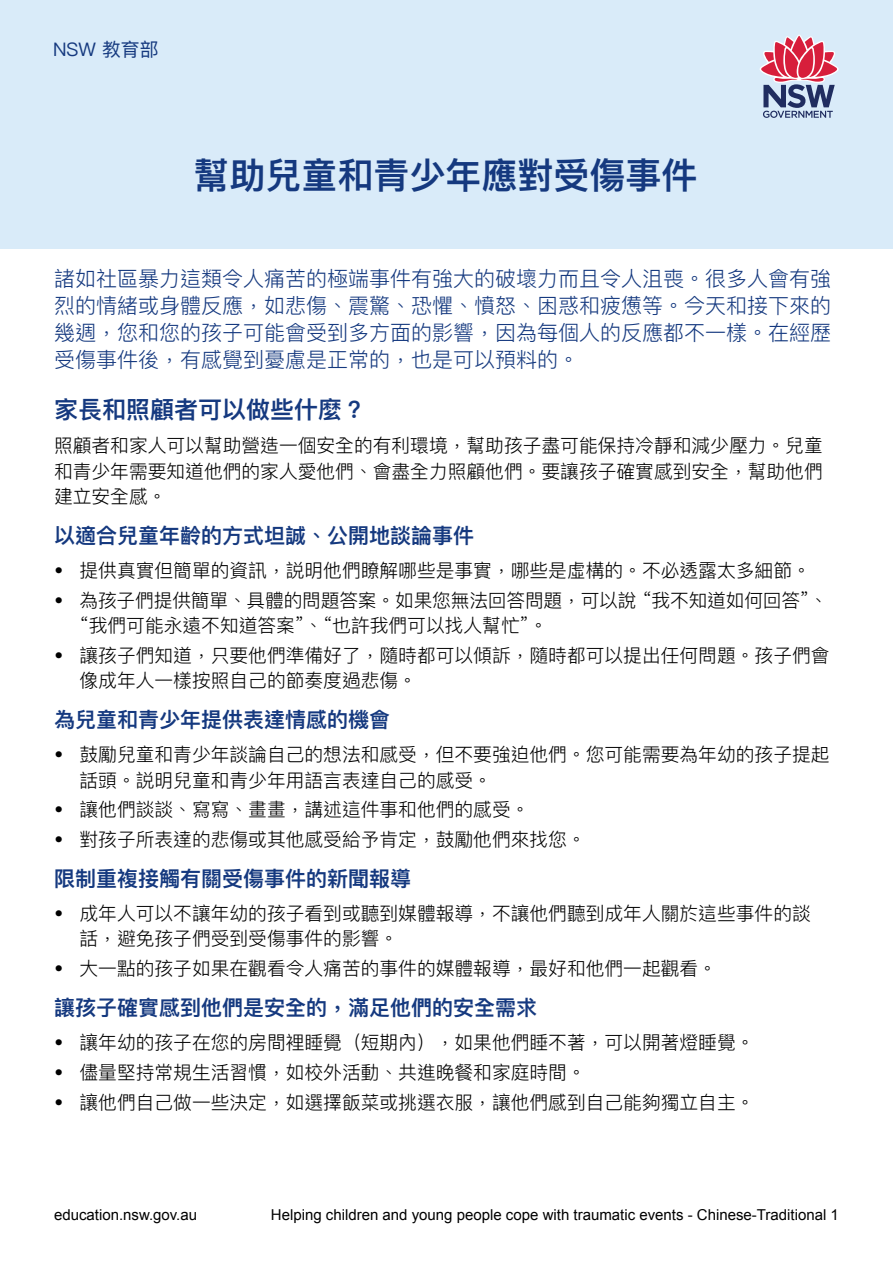
<style>
.page{position:relative;width:893px;height:1263px;background:#fff}
.page>*{position:absolute;margin:0;border:0;box-sizing:border-box;transform-origin:0 0}
.t1{font:600 36px "Ping Fang TC";color:#15397f}
.t2{font:600 24px "Ping Fang TC";color:#15397f}
.standout_text{font:300 21px/27px "Ping Fang TC";color:#15397f;text-align:justify}
.t3{font:600 21px "Ping Fang TC";color:#15397f}
.Body{font:300 18.75px/25.5px "Ping Fang TC";color:#000}
.t4{font:18.75px "Ping Fang TC";color:#15397f}
.t5{font:15px "Arial";color:#000}
</style>
<div class="page">
<div style="left:0;top:0;width:893px;height:249px;background:#d9ebf9"></div>
<svg style="left:760px;top:35px;width:79px;height:83px"></svg>
<p class="t4" style="left:53px;top:38px;width:107px">NSW 教育部</p>
<h1 class="t1" style="left:193px;top:153px;width:505px">幫助兒童和青少年應對受傷事件</h1>
<p class="standout_text" style="left:54px;top:265px;width:778px">諸如社區暴力這類令人痛苦的極端事件有強大的破壞力而且令人沮喪。很多人會有強烈的情緒或身體反應，如悲傷、震驚、恐懼、憤怒、困惑和疲憊等。今天和接下來的幾週，您和您的孩子可能會受到多方面的影響，因為每個人的反應都不一樣。在經歷受傷事件後，有感覺到憂慮是正常的，也是可以預料的。</p>
<h2 class="t2" style="left:54px;top:395px;width:313px">家長和照顧者可以做些什麼？</h2>
<p class="Body" style="left:54px;top:432px;width:770px;text-align:justify">照顧者和家人可以幫助營造一個安全的有利環境，幫助孩子盡可能保持冷靜和減少壓力。兒童和青少年需要知道他們的家人愛他們、會盡全力照顧他們。要讓孩子確實感到安全，幫助他們建立安全感。</p>
<h3 class="t3" style="left:54px;top:522px;width:421px">以適合兒童年齡的方式坦誠、公開地談論事件</h3>
<p class="Body" style="left:54px;top:557px;width:758px">• 提供真實但簡單的資訊，説明他們瞭解哪些是事實，哪些是虛構的。不必透露太多細節。</p>
<p class="Body" style="left:80px;top:587px;width:750px;text-indent:-26px">• 為孩子們提供簡單、具體的問題答案。如果您無法回答問題，可以說 “我不知道如何回答”、“我們可能永遠不知道答案”、“也許我們可以找人幫忙”。</p>
<p class="Body" style="left:80px;top:642px;width:751px;text-indent:-26px">• 讓孩子們知道，只要他們準備好了，隨時都可以傾訴，隨時都可以提出任何問題。孩子們會像成年人一樣按照自己的節奏度過悲傷。</p>
<h3 class="t3" style="left:54px;top:707px;width:337px">為兒童和青少年提供表達情感的機會</h3>
<p class="Body" style="left:80px;top:741px;width:751px;text-indent:-26px">• 鼓勵兒童和青少年談論自己的想法和感受，但不要強迫他們。您可能需要為年幼的孩子提起話頭。説明兒童和青少年用語言表達自己的感受。</p>
<p class="Body" style="left:54px;top:797px;width:477px">• 讓他們談談、寫寫、畫畫，講述這件事和他們的感受。</p>
<p class="Body" style="left:54px;top:826px;width:533px">• 對孩子所表達的悲傷或其他感受給予肯定，鼓勵他們來找您。</p>
<h3 class="t3" style="left:54px;top:865px;width:358px">限制重複接觸有關受傷事件的新聞報導</h3>
<p class="Body" style="left:80px;top:900px;width:733px;text-indent:-26px">• 成年人可以不讓年幼的孩子看到或聽到媒體報導，不讓他們聽到成年人關於這些事件的談話，避免孩子們受到受傷事件的影響。</p>
<p class="Body" style="left:54px;top:955px;width:665px">• 大一點的孩子如果在觀看令人痛苦的事件的媒體報導，最好和他們一起觀看。</p>
<h3 class="t3" style="left:54px;top:994px;width:484px">讓孩子確實感到他們是安全的，滿足他們的安全需求</h3>
<p class="Body" style="left:54px;top:1029px;width:702px">• 讓年幼的孩子在您的房間裡睡覺（短期內），如果他們睡不著，可以開著燈睡覺。</p>
<p class="Body" style="left:54px;top:1059px;width:533px">• 儘量堅持常規生活習慣，如校外活動、共進晚餐和家庭時間。</p>
<p class="Body" style="left:54px;top:1089px;width:702px">• 讓他們自己做一些決定，如選擇飯菜或挑選衣服，讓他們感到自己能夠獨立自主。</p>
<p class="t5" style="left:54px;top:1205px;width:145px">education.nsw.gov.au</p>
<p class="t5" style="left:271px;top:1205px;width:570px">Helping children and young people cope with traumatic events - Chinese-Traditional 1</p>
</div>
